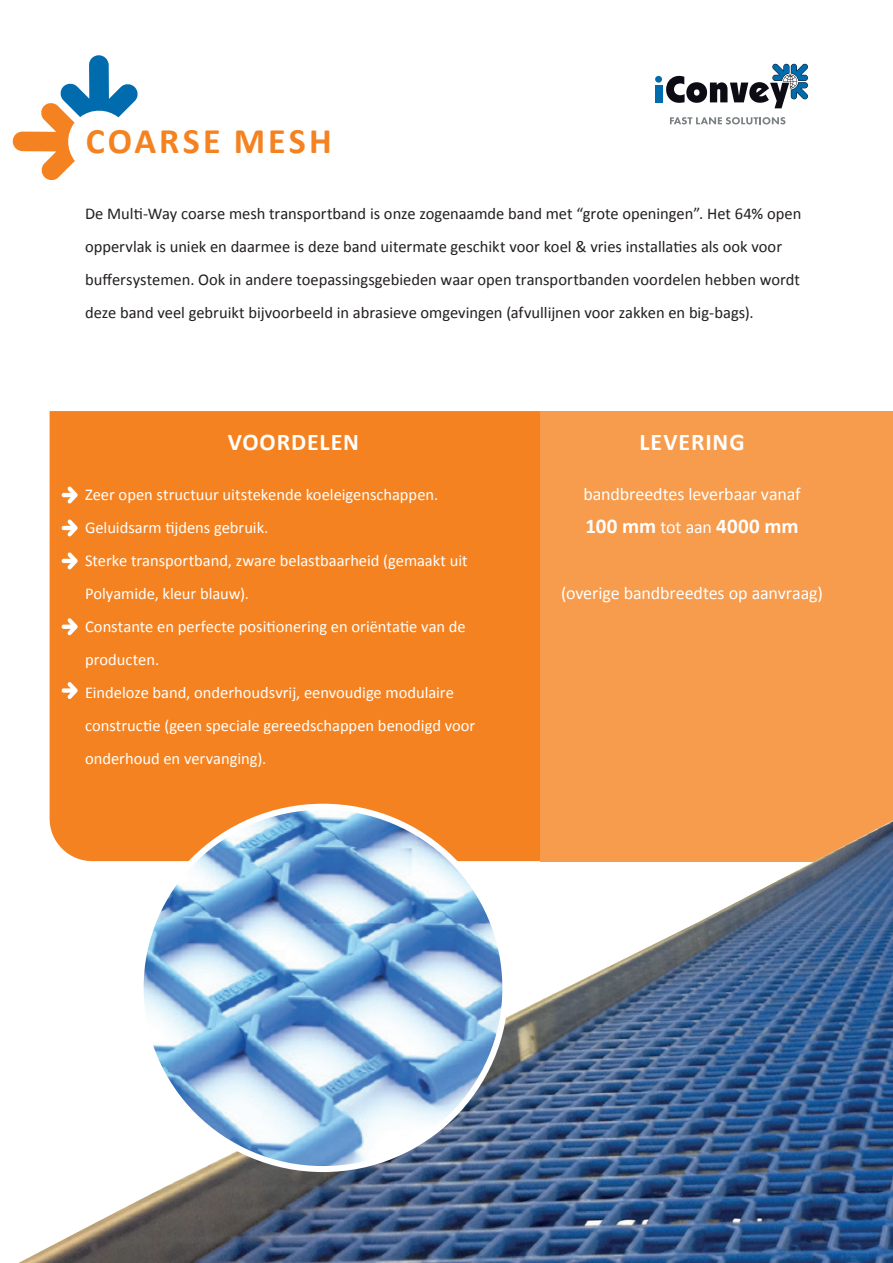
<style>
.page{position:relative;width:893px;height:1263px;background:#fff}
.page>*{position:absolute;margin:0;border:0;box-sizing:border-box;transform-origin:0 0}
.t1{font:700 36px "Calibri";letter-spacing:.085em;color:#f58220}
.subtitle{font:700 24px "Calibri";letter-spacing:.035em;color:#fff}
.subtitle-white{font:700 24px "Calibri";letter-spacing:.035em;color:#fff}
.t2{font:700 21px "Calibri";letter-spacing:.01em;color:#fff}
.t3{font:18px "Calibri";letter-spacing:-.005em;color:#fff}
.t4{font:16.5px/33px "Calibri";color:#231f20}
.t5{font:16.5px/33px "Calibri";color:#fff}
.s1{font-weight:400;font-size:18px}
</style>
<div class="page">
<div style="left:655px;top:85px;width:7px;height:17px;background:#006cad"></div>
<div style="left:655px;top:76px;width:7px;height:7px;background:#006cad;border-radius:50%"></div>
<svg style="left:670px;top:117px;width:115px;height:7px"></svg>
<svg style="left:666px;top:64px;width:142px;height:44px"></svg>
<div style="left:50px;top:411px;width:490px;height:409px;background:#f58220"></div>
<div style="left:540px;top:411px;width:353px;height:450px;background:#f79b4c"></div>
<svg style="left:13px;top:55px;width:125px;height:125px"></svg>
<img style="left:18px;top:820px;width:875px;height:443px">
<img style="left:141px;top:807px;width:364px;height:362px">
<svg style="left:62px;top:486px;width:16px;height:18px"></svg>
<svg style="left:62px;top:519px;width:16px;height:18px"></svg>
<svg style="left:62px;top:552px;width:16px;height:18px"></svg>
<svg style="left:62px;top:618px;width:16px;height:17px"></svg>
<svg style="left:62px;top:682px;width:16px;height:17px"></svg>
<p class="t1" style="left:86px;top:116px;width:248px">COARSE MESH</p>
<p class="t4" style="left:85px;top:197px;width:718px">De Multi-Way coarse mesh transportband is onze zogenaamde band met “grote openingen”. Het 64% open oppervlak is uniek en daarmee is deze band uitermate geschikt voor koel &amp; vries installaties als ook voor buffersystemen. Ook in andere toepassingsgebieden waar open transportbanden voordelen hebben wordt deze band veel gebruikt bijvoorbeeld in abrasieve omgevingen (afvullijnen voor zakken en big-bags).</p>
<p class="subtitle" style="left:228px;top:425px;width:133px">VOORDELEN</p>
<p class="subtitle-white" style="left:639px;top:425px;width:107px">LEVERING</p>
<p class="t5" style="left:85px;top:477px;width:355px">Zeer open structuur uitstekende koeleigenschappen.</p>
<p class="t5" style="left:85px;top:510px;width:185px">Geluidsarm tijdens gebruik.</p>
<p class="t5" style="left:85px;top:543px;width:384px">Sterke transportband, zware belastbaarheid (gemaakt uit<br>Polyamide, kleur blauw).</p>
<p class="t5" style="left:85px;top:609px;width:382px">Constante en perfecte positionering en oriëntatie van de producten.</p>
<p class="t5" style="left:85px;top:675px;width:392px">Eindeloze band, onderhoudsvrij, eenvoudige modulaire constructie (geen speciale gereedschappen benodigd voor onderhoud en vervanging).</p>
<p class="t3" style="left:583px;top:481px;width:219px">bandbreedtes leverbaar vanaf</p>
<p class="t2" style="left:585px;top:511px;width:215px">100 mm <span class="s1">tot aan</span> 4000 mm</p>
<p class="t3" style="left:561px;top:580px;width:263px">(overige bandbreedtes op aanvraag)</p>
</div>
